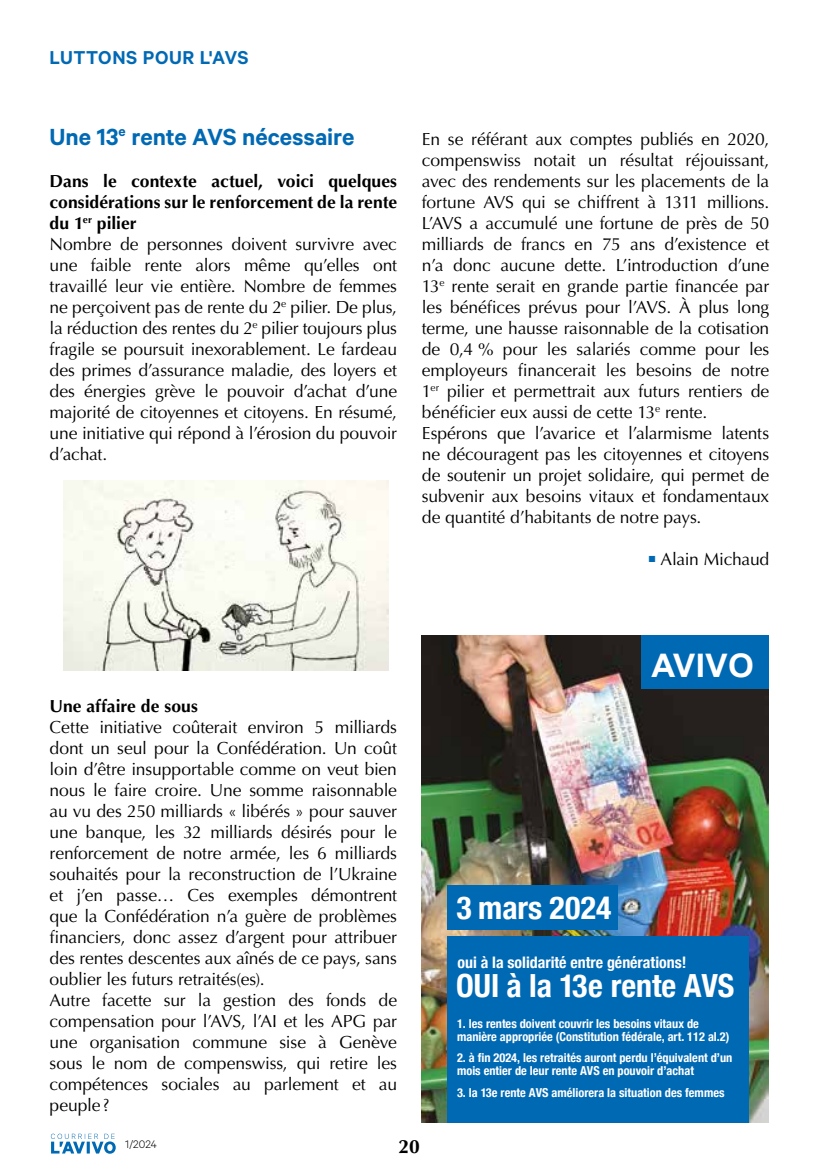
<style>
.page{position:relative;width:819px;height:1176px;background:#fff}
.page>*{position:absolute;margin:0;border:0;box-sizing:border-box;transform-origin:0 0}
.t1{font:700 32.38px "Arial";letter-spacing:.015em;color:#fff}
.t2{font:700 condensed 31.85px "Helvetica Neue";color:#fff}
.t3{font:600 26.25px "Calibre";color:#0069b4}
.t4{font:600 21px "Calibre";letter-spacing:.025em;color:#0069b4}
.t5{font:700 19.25px "Optima LT Std";color:#000}
.t6{font:17.5px/21px "Optima LT Std";letter-spacing:-.01em;color:#000}
.t7{font:700 17.5px "Optima LT Std";letter-spacing:.005em;color:#000}
.t8{font:700 condensed 15.92px "Helvetica Neue";color:#fff}
.t9{font:700 condensed 12.25px/12.8px "Helvetica Neue";color:#fff}
.t10{font:300 12.25px "Calibre";color:#000}
.s1{font-weight:700}
</style>
<div class="page">
<svg style="left:51px;top:1133px;width:65px;height:20px"></svg>
<img style="left:422px;top:635px;width:346px;height:487px">
<div style="left:447px;top:935px;width:301px;height:187px;background:#0069b4"></div>
<div style="left:447px;top:885px;width:170px;height:45px;background:#0069b4"></div>
<div style="left:641px;top:635px;width:128px;height:54px;background:#0069b4"></div>
<img style="left:64px;top:480px;width:324px;height:190px">
<p class="t4" style="left:50px;top:45px;width:200px">LUTTONS POUR L'AVS</p>
<h3 class="t3" style="left:50px;top:121px;width:306px">Une 13<sup>e</sup> rente AVS nécessaire</h3>
<p class="t6" style="left:50px;top:171px;width:349px"><span class="s1">Dans le contexte actuel, voici quelques considérations sur le renforcement de la rente du 1</span><sup>er</sup> <span class="s1">pilier<br></span>Nombre de personnes doivent survivre avec une faible rente alors même qu’elles ont travaillé leur vie entière. Nombre de femmes ne perçoivent pas de rente du 2<sup>e</sup> pilier. De plus, la réduction des rentes du 2<sup>e</sup> pilier toujours plus fragile se poursuit inexorablement. Le fardeau des primes d’assurance maladie, des loyers et des énergies grève le pouvoir d’achat d’une majorité de citoyennes et citoyens. En résumé, une initiative qui répond à l’érosion du pouvoir d’achat.</p>
<p class="t6" style="left:422px;top:129px;width:349px">En se référant aux comptes publiés en 2020, compenswiss notait un résultat réjouissant, avec des rendements sur les placements de la fortune AVS qui se chiffrent à 1311 millions.<br>L’AVS a accumulé une fortune de près de 50 milliards de francs en 75 ans d’existence et n’a donc aucune dette. L’introduction d’une 13<sup>e</sup> rente serait en grande partie financée par les bénéfices prévus pour l’AVS. À plus long terme, une hausse raisonnable de la cotisation de 0,4 % pour les salariés comme pour les employeurs financerait les besoins de notre 1<sup>er</sup> pilier et permettrait aux futurs rentiers de bénéficier eux aussi de cette 13<sup>e</sup> rente.<br>Espérons que l’avarice et l’alarmisme latents ne découragent pas les citoyennes et citoyens de soutenir un projet solidaire, qui permet de subvenir aux besoins vitaux et fondamentaux de quantité d’habitants de notre pays.</p>
<p class="t6" style="left:649px;top:549px;width:122px"><sup>■</sup> Alain Michaud</p>
<p class="t7" style="left:50px;top:696px;width:150px">Une affaire de sous</p>
<p class="t6" style="left:50px;top:717px;width:349px">Cette initiative coûterait environ 5 milliards dont un seul pour la Confédération. Un coût loin d’être insupportable comme on veut bien nous le faire croire. Une somme raisonnable au vu des 250 milliards « libérés » pour sauver une banque, les 32 milliards désirés pour le renforcement de notre armée, les 6 milliards souhaités pour la reconstruction de l’Ukraine et j’en passe… Ces exemples démontrent que la Confédération n’a guère de problèmes financiers, donc assez d’argent pour attribuer des rentes descentes aux aînés de ce pays, sans oublier les futurs retraités(es).<br>Autre facette sur la gestion des fonds de compensation pour l’AVS, l’AI et les APG par une organisation commune sise à Genève sous le nom de compenswiss, qui retire les compétences sociales au parlement et au peuple?</p>
<h1 class="t1" style="left:651px;top:644px;width:104px">AVIVO</h1>
<h2 class="t2" style="left:456px;top:881px;width:156px">3 mars 2024</h2>
<p class="t8" style="left:457px;top:949px;width:230px">oui à la solidarité entre générations!</p>
<h2 class="t2" style="left:456px;top:959px;width:280px">OUI à la 13e rente AVS</h2>
<p class="t9" style="left:457px;top:1016px;width:274px">1. les rentes doivent couvrir les besoins vitaux de manière appropriée (Constitution fédérale, art. 112 al.2)</p>
<p class="t9" style="left:457px;top:1051px;width:277px">2. à fin 2024, les retraités auront perdu l’équivalent d’un mois entier de leur rente AVS en pouvoir d’achat</p>
<p class="t9" style="left:457px;top:1085px;width:269px">3. la 13e rente AVS améliorera la situation des femmes</p>
<p class="t10" style="left:125px;top:1137px;width:33px">1/2024</p>
<p class="t5" style="left:398px;top:1135px;width:23px">20</p>
</div>
